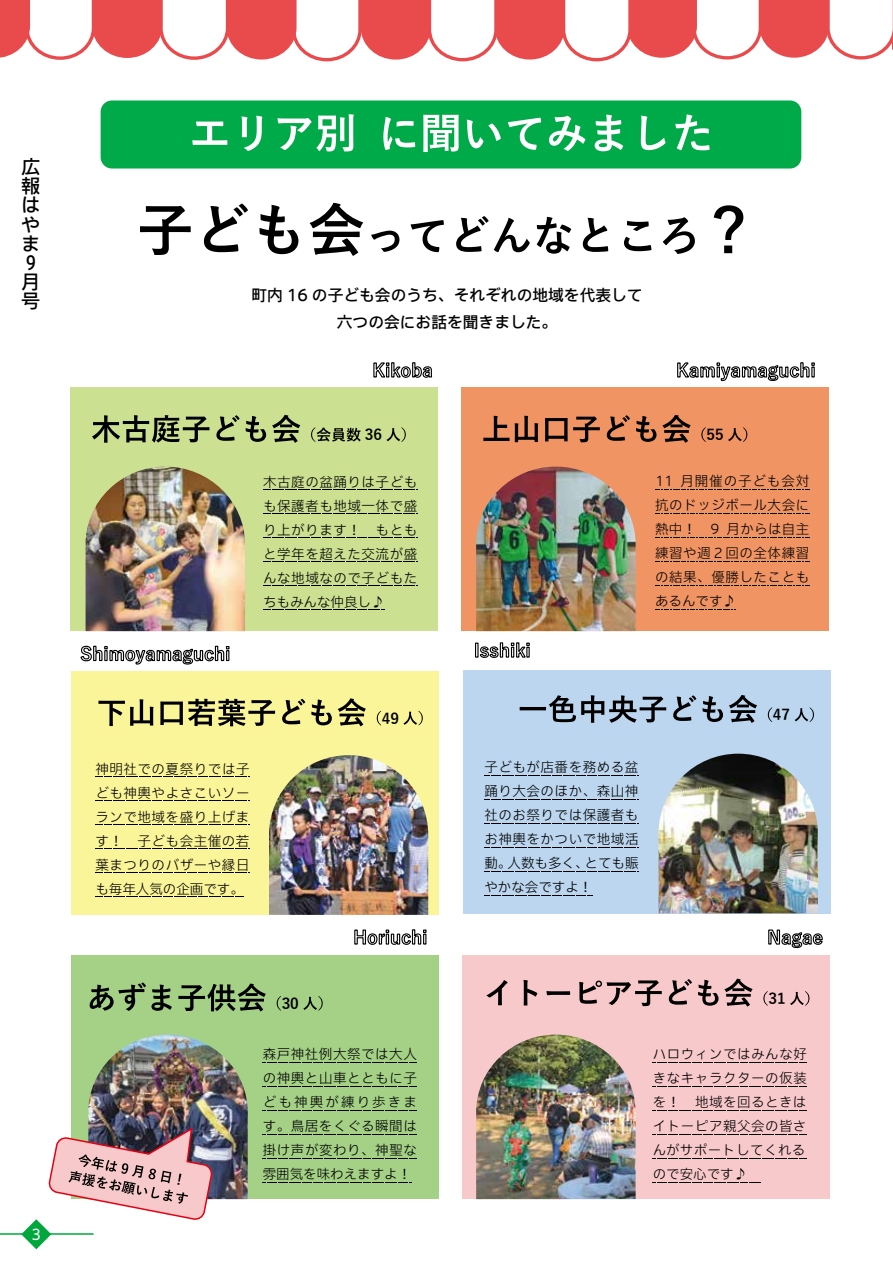
<style>
.page{position:relative;width:893px;height:1263px;background:#fff}
.page>*{position:absolute;margin:0;border:0;box-sizing:border-box;transform-origin:0 0}
.t1{font:500 19.2px/19.2px "Iwa UCDA Goth Std";color:#000;text-align:justify}
.t2{font:500 15.75px/27px "Iwa UCDA Goth Std";color:#000;text-align:center}
.t3{font:700 15px "Yu Gothic";letter-spacing:-.005em;color:#000}
.t4{font:100 14.85px "Iwa UCDA Goth Std";color:#fff;scale:.95 1}
.t5{font:300 13.5px/24px "Iwa UCDA Goth Std";letter-spacing:.04em;color:#000;text-align:right}
.t6{font:300 13.5px/24px "Iwa UCDA Goth Std";color:#000}
.t7{font:300 13.5px "Iwa UCDA Goth Std";letter-spacing:.07em;color:#000}
</style>
<div class="page">
<div style="left:71px;top:671px;width:367px;height:244px;background:#fbf59a"></div>
<div style="left:463px;top:670px;width:367px;height:243px;background:#bbd6ee"></div>
<div style="left:463px;top:956px;width:367px;height:243px;background:#f8c9ca"></div>
<div style="left:71px;top:956px;width:367px;height:243px;background:#a5d187"></div>
<img style="left:88px;top:1034px;width:160px;height:165px">
<img style="left:476px;top:1034px;width:160px;height:165px">
<div style="left:461px;top:388px;width:368px;height:243px;background:#f19463"></div>
<div style="left:70px;top:387px;width:368px;height:244px;background:#cbe090"></div>
<div style="left:101px;top:100px;width:700px;height:69px;background:#00aa49;border-radius:11px"></div>
<svg style="left:140px;top:203px;width:223px;height:53px"></svg>
<svg style="left:371px;top:220px;width:73px;height:32px"></svg>
<svg style="left:456px;top:216px;width:239px;height:38px"></svg>
<svg style="left:714px;top:205px;width:29px;height:48px"></svg>
<svg style="left:677px;top:362px;width:138px;height:19px"></svg>
<svg style="left:373px;top:362px;width:60px;height:16px"></svg>
<svg style="left:80px;top:645px;width:150px;height:20px"></svg>
<svg style="left:354px;top:929px;width:73px;height:16px"></svg>
<svg style="left:475px;top:642px;width:55px;height:16px"></svg>
<svg style="left:768px;top:929px;width:55px;height:20px"></svg>
<img style="left:659px;top:754px;width:159px;height:159px">
<svg style="left:484px;top:775px;width:154px;height:1px"></svg>
<svg style="left:484px;top:799px;width:154px;height:1px"></svg>
<svg style="left:484px;top:823px;width:154px;height:1px"></svg>
<svg style="left:484px;top:847px;width:154px;height:1px"></svg>
<svg style="left:484px;top:871px;width:154px;height:1px"></svg>
<svg style="left:484px;top:895px;width:108px;height:1px"></svg>
<img style="left:269px;top:755px;width:159px;height:160px">
<svg style="left:95px;top:776px;width:154px;height:1px"></svg>
<svg style="left:95px;top:800px;width:154px;height:1px"></svg>
<svg style="left:95px;top:824px;width:154px;height:1px"></svg>
<svg style="left:95px;top:848px;width:154px;height:1px"></svg>
<svg style="left:95px;top:872px;width:154px;height:1px"></svg>
<svg style="left:95px;top:896px;width:149px;height:1px"></svg>
<svg style="left:653px;top:1062px;width:154px;height:1px"></svg>
<svg style="left:653px;top:1086px;width:154px;height:1px"></svg>
<svg style="left:653px;top:1110px;width:154px;height:1px"></svg>
<svg style="left:653px;top:1134px;width:154px;height:1px"></svg>
<svg style="left:653px;top:1158px;width:154px;height:1px"></svg>
<svg style="left:653px;top:1182px;width:108px;height:1px"></svg>
<svg style="left:699px;top:0;width:194px;height:60px"></svg>
<svg style="left:0;top:0;width:699px;height:62px"></svg>
<img style="left:476px;top:467px;width:160px;height:164px">
<img style="left:86px;top:467px;width:159px;height:164px">
<svg style="left:192px;top:114px;width:162px;height:37px"></svg>
<svg style="left:383px;top:117px;width:32px;height:33px"></svg>
<svg style="left:423px;top:115px;width:36px;height:37px"></svg>
<svg style="left:467px;top:116px;width:118px;height:35px"></svg>
<svg style="left:595px;top:115px;width:70px;height:36px"></svg>
<svg style="left:675px;top:114px;width:34px;height:36px"></svg>
<svg style="left:655px;top:489px;width:154px;height:1px"></svg>
<svg style="left:655px;top:513px;width:154px;height:1px"></svg>
<svg style="left:655px;top:537px;width:154px;height:1px"></svg>
<svg style="left:655px;top:561px;width:154px;height:1px"></svg>
<svg style="left:655px;top:585px;width:154px;height:1px"></svg>
<svg style="left:655px;top:609px;width:81px;height:1px"></svg>
<svg style="left:263px;top:1062px;width:154px;height:1px"></svg>
<svg style="left:263px;top:1086px;width:154px;height:1px"></svg>
<svg style="left:263px;top:1110px;width:154px;height:1px"></svg>
<svg style="left:263px;top:1134px;width:154px;height:1px"></svg>
<svg style="left:263px;top:1158px;width:154px;height:1px"></svg>
<svg style="left:263px;top:1182px;width:149px;height:1px"></svg>
<svg style="left:483px;top:416px;width:55px;height:26px"></svg>
<svg style="left:545px;top:415px;width:146px;height:28px"></svg>
<svg style="left:701px;top:427px;width:5px;height:15px"></svg>
<svg style="left:728px;top:427px;width:19px;height:15px"></svg>
<svg style="left:92px;top:415px;width:208px;height:28px"></svg>
<svg style="left:311px;top:427px;width:50px;height:15px"></svg>
<svg style="left:386px;top:427px;width:20px;height:15px"></svg>
<svg style="left:98px;top:699px;width:56px;height:27px"></svg>
<svg style="left:160px;top:698px;width:206px;height:28px"></svg>
<svg style="left:377px;top:711px;width:4px;height:14px"></svg>
<svg style="left:403px;top:711px;width:20px;height:14px"></svg>
<svg style="left:90px;top:982px;width:176px;height:29px"></svg>
<svg style="left:277px;top:996px;width:4px;height:15px"></svg>
<svg style="left:303px;top:996px;width:20px;height:15px"></svg>
<svg style="left:520px;top:695px;width:237px;height:28px"></svg>
<svg style="left:768px;top:707px;width:4px;height:15px"></svg>
<svg style="left:794px;top:707px;width:20px;height:15px"></svg>
<svg style="left:486px;top:979px;width:267px;height:27px"></svg>
<svg style="left:763px;top:991px;width:5px;height:15px"></svg>
<svg style="left:790px;top:991px;width:19px;height:15px"></svg>
<svg style="left:263px;top:489px;width:154px;height:1px"></svg>
<svg style="left:263px;top:513px;width:154px;height:1px"></svg>
<svg style="left:263px;top:537px;width:154px;height:1px"></svg>
<svg style="left:263px;top:561px;width:154px;height:1px"></svg>
<svg style="left:263px;top:585px;width:154px;height:1px"></svg>
<svg style="left:263px;top:609px;width:121px;height:1px"></svg>
<hr style="left:0;top:1233px;width:94px;height:2px;background:#00a73c">
<svg style="left:21px;top:1126px;width:191px;height:123px"></svg>
<h1 class="t1" style="left:21px;top:156px;width:20px">広報はやま</h1>
<h1 class="t1" style="left:26px;top:252px;width:11px">９</h1>
<h1 class="t1" style="left:21px;top:271px;width:20px">月号</h1>
<p class="t4" style="left:31px;top:1223px;width:12px">3</p>
<p class="t2" style="left:251px;top:281px;width:393px">町内 16 の子ども会のうち、それぞれの地域を代表して六つの会にお話を聞きました。</p>
<p class="t3" style="left:365px;top:426px;width:19px">36</p>
<p class="t5" style="left:263px;top:469px;width:156px">木古庭の盆踊りは子どもも保護者も地域一体で盛もとも</p>
<p class="t5" style="left:263px;top:517px;width:156px;text-align:left">り上がります！<br>と学年を超えた交流が盛んな地域なので子どもたちもみんな仲良し♪</p>
<p class="t3" style="left:706px;top:426px;width:19px">55</p>
<p class="t7" style="left:680px;top:471px;width:130px">月開催の子ども会対</p>
<p class="t5" style="left:655px;top:468px;width:19px">11</p>
<p class="t5" style="left:655px;top:492px;width:156px">抗のドッジボール大会に</p>
<p class="t5" style="left:726px;top:516px;width:84px">月からは自主</p>
<p class="t5" style="left:655px;top:516px;width:156px;text-align:left">熱中！<br>練習や週２回の全体練習の結果、優勝したこともあるんです♪</p>
<p class="t5" style="left:711px;top:516px;width:10px">9</p>
<p class="t5" style="left:95px;top:756px;width:156px">神明社での夏祭りでは子ども神輿やよさこいソーランで地域を盛り上げま子ども会主催の若</p>
<p class="t5" style="left:95px;top:828px;width:156px;text-align:left">す！<br>葉まつりのバザーや縁日も毎年人気の企画です。</p>
<p class="t3" style="left:382px;top:710px;width:19px">49</p>
<p class="t3" style="left:282px;top:995px;width:19px">30</p>
<p class="t5" style="left:263px;top:1041px;width:156px;text-align:justify">森戸神社例大祭では大人の神輿と山車とともに子ども神輿が練り歩きます。鳥居をくぐる瞬間は掛け声が変わり、神聖な雰囲気を味わえますよ!</p>
<p class="t5" style="left:484px;top:754px;width:156px">子どもが店番を務める盆踊り大会のほか、森山神社のお祭りでは保護者もお神輿をかついで地域活とても賑</p>
<p class="t5" style="left:507px;top:850px;width:82px">人数も多く、</p>
<p class="t6" style="left:484px;top:850px;width:109px">動。<br>やかな会ですよ!</p>
<p class="t3" style="left:773px;top:706px;width:19px">47</p>
<p class="t3" style="left:768px;top:990px;width:19px">31</p>
<p class="t5" style="left:653px;top:1041px;width:156px">ハロウィンではみんな好きなキャラクターの仮装地域を回るときは</p>
<p class="t5" style="left:653px;top:1089px;width:155px;text-align:left">を！<br>イトーピア親父会の皆さんがサポートしてくれるので安心です♪</p>
</div>
